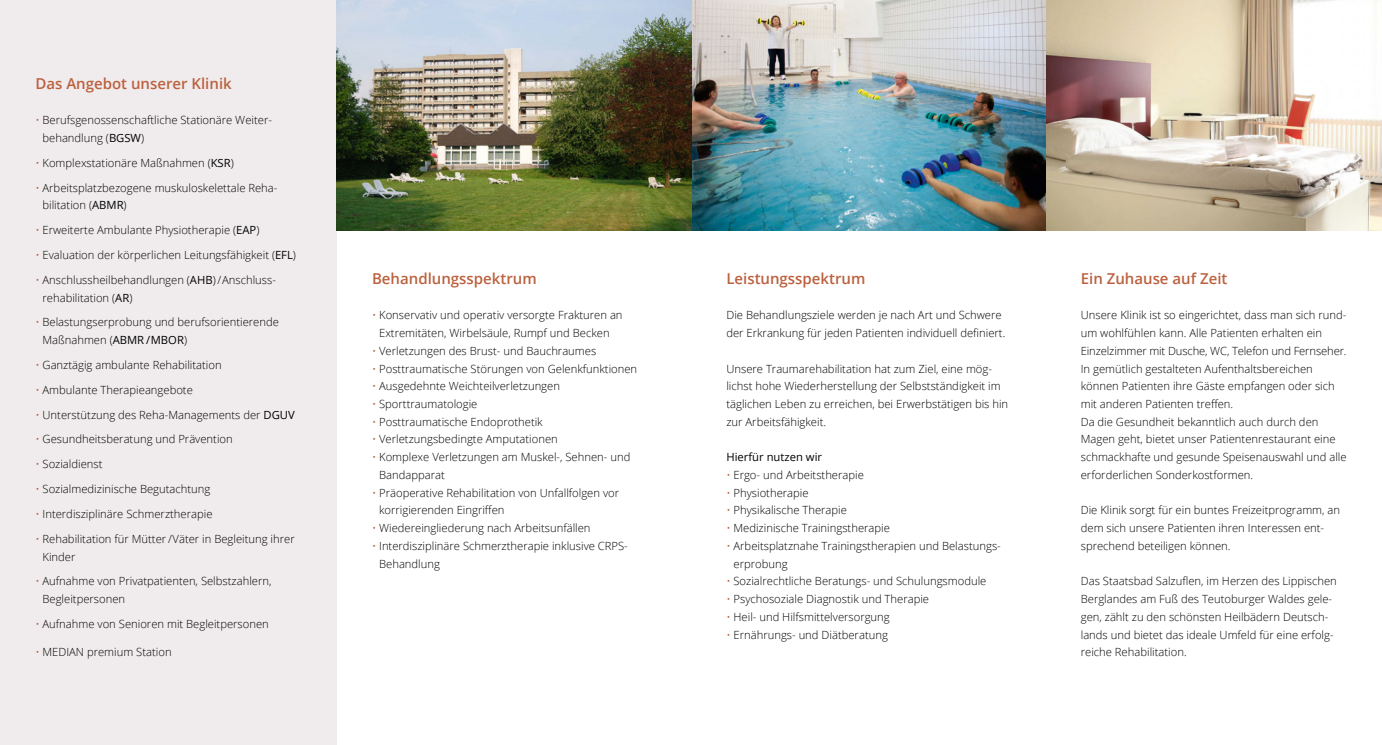
<style>
.page{position:relative;width:1382px;height:745px;background:#fff}
.page>*{position:absolute;margin:0;border:0;box-sizing:border-box;transform-origin:0 0}
.t1{font:600 15px "Open Sans";color:#bb613e}
.t2{font:300 11.25px/17.8px "Open Sans";color:#000}
.t3{font:11.25px "Open Sans";color:#000}
.s1{color:#bb613e}
.s2{font-weight:400}
</style>
<div class="page">
<img style="left:1045px;top:0;width:337px;height:230px">
<div style="left:0;top:0;width:337px;height:744px;background:#f0ecee"></div>
<img style="left:691px;top:0;width:354px;height:230px">
<img style="left:337px;top:0;width:354px;height:230px">
<h1 class="t1" style="left:35px;top:73px;width:198px">Das Angebot unserer Klinik</h1>
<p class="t2" style="left:43px;top:111px;width:230px;text-indent:-7px"><span class="s1">•</span> Berufsgenossenschaftliche Stationäre Weiter&shy;behandlung (<span class="s2">BGSW</span>)</p>
<p class="t2" style="left:35px;top:153px;width:200px"><span class="s1">•</span> Komplexstationäre Maßnahmen (<span class="s2">KSR</span>)</p>
<p class="t2" style="left:43px;top:178px;width:235px;text-indent:-7px"><span class="s1">•</span> Arbeitsplatzbezogene muskuloskelettale Reha&shy;bilitation (<span class="s2">ABMR</span>)</p>
<p class="t2" style="left:35px;top:221px;width:226px"><span class="s1">•</span> Erweiterte Ambulante Physiotherapie (<span class="s2">EAP</span>)</p>
<p class="t2" style="left:35px;top:245px;width:262px"><span class="s1">•</span> Evaluation der körperlichen Leitungsfähigkeit (<span class="s2">EFL</span>)</p>
<p class="t2" style="left:43px;top:270px;width:234px;text-indent:-7px"><span class="s1">•</span> Anschlussheilbehandlungen (<span class="s2">AHB</span>) / Anschluss&shy;rehabilitation (<span class="s2">AR</span>)</p>
<p class="t2" style="left:43px;top:313px;width:238px;text-indent:-7px"><span class="s1">•</span> Belastungserprobung und berufsorientierende<br>Maßnahmen (<span class="s2">ABMR / MBOR</span>)</p>
<p class="t2" style="left:35px;top:355px;width:188px"><span class="s1">•</span> Ganztägig ambulante Rehabilitation</p>
<p class="t2" style="left:35px;top:380px;width:159px"><span class="s1">•</span> Ambulante Therapieangebote</p>
<p class="t2" style="left:35px;top:405px;width:261px"><span class="s1">•</span> Unterstützung des Reha-Managements der <span class="s2">DGUV</span></p>
<p class="t2" style="left:35px;top:430px;width:199px"><span class="s1">•</span> Gesundheitsberatung und Prävention</p>
<p class="t2" style="left:35px;top:455px;width:69px"><span class="s1">•</span> Sozialdienst</p>
<p class="t2" style="left:35px;top:479px;width:177px"><span class="s1">•</span> Sozialmedizinische Begutachtung</p>
<p class="t2" style="left:35px;top:504px;width:179px"><span class="s1">•</span> Interdisziplinäre Schmerztherapie</p>
<p class="t2" style="left:43px;top:529px;width:254px;text-indent:-7px"><span class="s1">•</span> Rehabilitation für Mütter / Väter in Begleitung ihrer<br>Kinder</p>
<p class="t2" style="left:43px;top:571px;width:230px;text-indent:-7px"><span class="s1">•</span> Aufnahme von Privatpatienten, Selbstzahlern,<br>Begleitpersonen</p>
<p class="t2" style="left:35px;top:614px;width:235px"><span class="s1">•</span> Aufnahme von Senioren mit Begleitpersonen</p>
<p class="t2" style="left:35px;top:642px;width:138px"><span class="s1">•</span> MEDIAN premium Station</p>
<h1 class="t1" style="left:372px;top:268px;width:166px">Behandlungsspektrum</h1>
<p class="t2" style="left:372px;top:306px;width:252px;text-align:center"><span class="s1">•</span> Konservativ und operativ versorgte Frakturen an<br>Extremitäten, Wirbelsäule, Rumpf und Becken</p>
<p class="t2" style="left:372px;top:341px;width:226px"><span class="s1">•</span> Verletzungen des Brust- und Bauchraumes</p>
<p class="t2" style="left:372px;top:359px;width:267px"><span class="s1">•</span> Posttraumatische Störungen von Gelenkfunktionen</p>
<p class="t2" style="left:372px;top:377px;width:189px"><span class="s1">•</span> Ausgedehnte Weichteilverletzungen</p>
<p class="t2" style="left:372px;top:394px;width:107px"><span class="s1">•</span> Sporttraumatologie</p>
<p class="t2" style="left:372px;top:412px;width:172px"><span class="s1">•</span> Posttraumatische Endoprothetik</p>
<p class="t2" style="left:372px;top:430px;width:187px"><span class="s1">•</span> Verletzungsbedingte Amputationen</p>
<p class="t2" style="left:379px;top:447px;width:253px;text-indent:-7px"><span class="s1">•</span> Komplexe Verletzungen am Muskel-, Sehnen- und<br>Bandapparat</p>
<p class="t2" style="left:379px;top:483px;width:242px;text-indent:-7px"><span class="s1">•</span> Präoperative Rehabilitation von Unfallfolgen vor korrigierenden Eingriffen</p>
<p class="t2" style="left:372px;top:518px;width:220px"><span class="s1">•</span> Wiedereingliederung nach Arbeitsunfällen</p>
<p class="t2" style="left:379px;top:536px;width:250px;text-indent:-7px"><span class="s1">•</span> Interdisziplinäre Schmerztherapie inklusive CRPS-<br>Behandlung</p>
<h1 class="t1" style="left:726px;top:268px;width:140px">Leistungsspektrum</h1>
<p class="t2" style="left:726px;top:306px;width:280px">Die Behandlungsziele werden je nach Art und Schwere der Erkrankung für jeden Patienten individuell definiert.</p>
<p class="t2" style="left:726px;top:359px;width:283px">Unsere Traumarehabilitation hat zum Ziel, eine mög&shy;lichst hohe Wiederherstellung der Selbstständigkeit im täglichen Leben zu erreichen, bei Erwerbstätigen bis hin zur Arbeitsfähigkeit.</p>
<p class="t3" style="left:726px;top:449px;width:97px">Hierfür nutzen wir</p>
<p class="t2" style="left:726px;top:465px;width:139px"><span class="s1">•</span> Ergo- und Arbeitstherapie</p>
<p class="t2" style="left:726px;top:483px;width:84px"><span class="s1">•</span> Physiotherapie</p>
<p class="t2" style="left:726px;top:501px;width:122px"><span class="s1">•</span> Physikalische Therapie</p>
<p class="t2" style="left:726px;top:518px;width:165px"><span class="s1">•</span> Medizinische Trainingstherapie</p>
<p class="t2" style="left:733px;top:536px;width:269px;text-indent:-7px"><span class="s1">•</span> Arbeitsplatznahe Trainingstherapien und Belastungs&shy;erprobung</p>
<p class="t2" style="left:726px;top:571px;width:261px"><span class="s1">•</span> Sozialrechtliche Beratungs- und Schulungsmodule</p>
<p class="t2" style="left:726px;top:589px;width:204px"><span class="s1">•</span> Psychosoziale Diagnostik und Therapie</p>
<p class="t2" style="left:726px;top:607px;width:165px"><span class="s1">•</span> Heil- und Hilfsmittelversorgung</p>
<p class="t2" style="left:726px;top:625px;width:163px"><span class="s1">•</span> Ernährungs- und Diätberatung</p>
<h1 class="t1" style="left:1081px;top:268px;width:148px">Ein Zuhause auf Zeit</h1>
<p class="t2" style="left:1081px;top:306px;width:267px">Unsere Klinik ist so eingerichtet, dass man sich rund&shy;um wohlfühlen kann. Alle Patienten erhalten ein Einzelzimmer mit Dusche, WC, Telefon und Fernseher.<br>In gemütlich gestalteten Aufenthaltsbereichen können Patienten ihre Gäste empfangen oder sich mit anderen Patienten treffen.<br>Da die Gesundheit bekanntlich auch durch den Magen geht, bietet unser Patientenrestaurant eine schmackhafte und gesunde Speisenauswahl und alle erforderlichen Sonderkostformen.</p>
<p class="t2" style="left:1081px;top:501px;width:261px">Die Klinik sorgt für ein buntes Freizeitprogramm, an dem sich unsere Patienten ihren Interessen ent&shy;sprechend beteiligen können.</p>
<p class="t2" style="left:1081px;top:571px;width:258px">Das Staatsbad Salzuflen, im Herzen des Lippischen Berglandes am Fuß des Teutoburger Waldes gele&shy;gen, zählt zu den schönsten Heilbädern Deutsch&shy;lands und bietet das ideale Umfeld für eine erfolg&shy;reiche Rehabilitation.</p>
</div>
